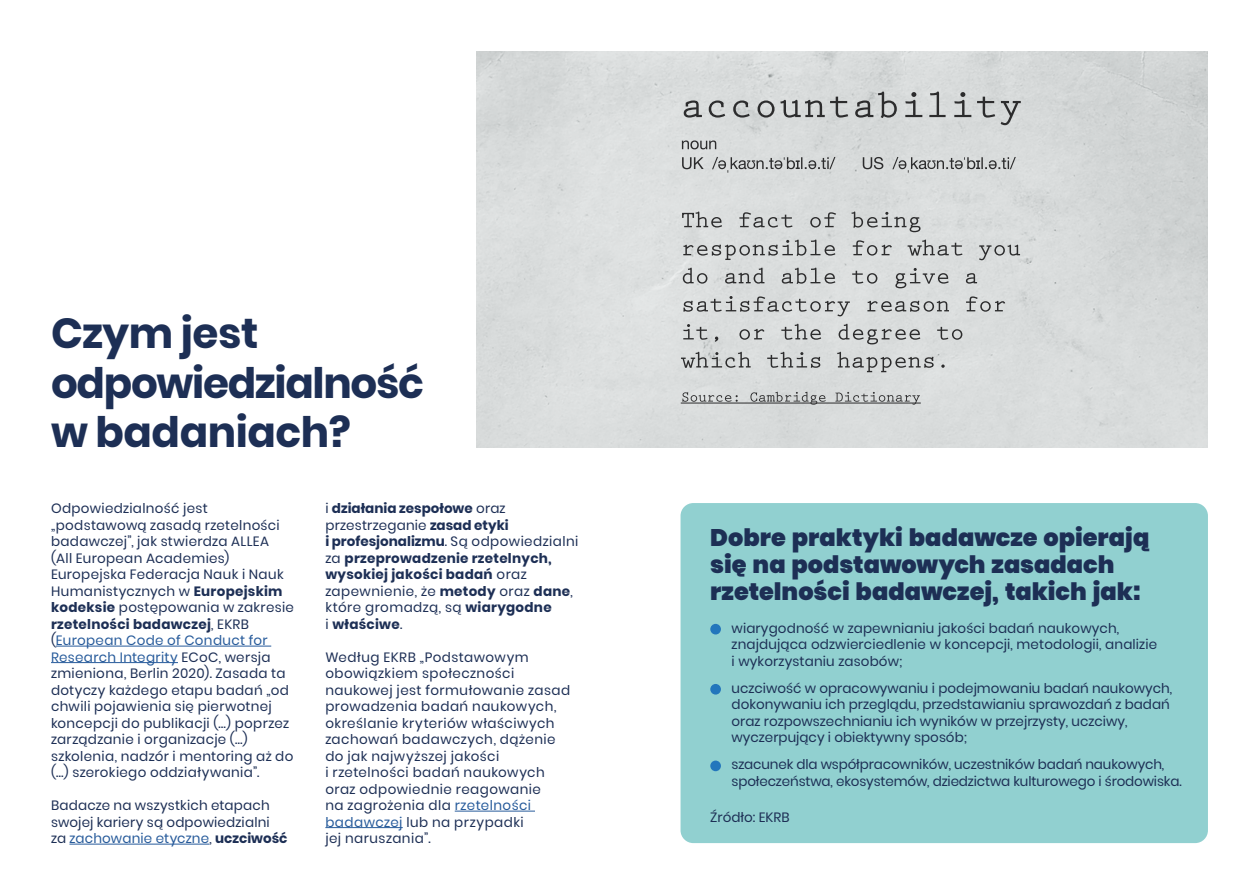
<style>
.page{position:relative;width:1259px;height:893px;background:#fff}
.page>*{position:absolute;margin:0;border:0;box-sizing:border-box;transform-origin:0 0}
.t1{font:700 42px/49.5px "Poppins";letter-spacing:-.03em;color:#1d2f55}
.t2{font:900 24px/27px "Poppins";color:#1d2f55}
.t3{font:13.5px/16.5px "Poppins";letter-spacing:.015em;color:#1d2f55}
.t4{font:13.5px/16.5px "Poppins";letter-spacing:.035em;color:#1d2f55}
.t5{font:700 13.5px/16.5px "Poppins";letter-spacing:.02em;color:#1d2f55}
.t6{font:13.5px/16.5px "Poppins";letter-spacing:-.01em;color:#1d2f55}
.s1{font-weight:700}
.s2{color:#275b9b}
.s3{font-weight:400}
</style>
<div class="page">
<div style="left:680px;top:503px;width:528px;height:340px;background:#91d0d0;border-radius:13px"></div>
<img style="left:476px;top:51px;width:732px;height:396px">
<svg style="left:682px;top:392px;width:238px;height:13px;background:#b6b8b9"></svg>
<hr style="left:681px;top:403px;width:240px;height:1px;background:#2c2c2d">
<svg style="left:682px;top:157px;width:333px;height:16px;background:#b8bbbb"></svg>
<svg style="left:682px;top:140px;width:34px;height:9px"></svg>
<svg style="left:683px;top:92px;width:337px;height:33px;background:#bdc0c0"></svg>
<svg style="left:681px;top:352px;width:263px;height:20px;background:#bec1c1"></svg>
<svg style="left:683px;top:324px;width:279px;height:20px;background:#c4c6c6"></svg>
<svg style="left:683px;top:296px;width:322px;height:20px;background:#c1c3c3"></svg>
<svg style="left:683px;top:268px;width:294px;height:20px;background:#c3c5c6"></svg>
<svg style="left:683px;top:240px;width:337px;height:20px;background:#c0c3c3"></svg>
<svg style="left:682px;top:211px;width:238px;height:21px;background:#c1c3c3"></svg>
<hr style="left:56px;top:646px;width:215px;height:1px;background:#275b9b">
<hr style="left:51px;top:662px;width:127px;height:1px;background:#275b9b">
<hr style="left:69px;top:844px;width:140px;height:1px;background:#275b9b">
<hr style="left:455px;top:811px;width:80px;height:1px;background:#275b9b">
<hr style="left:325px;top:827px;width:78px;height:1px;background:#275b9b">
<div style="left:710px;top:624px;width:11px;height:10px;background:#2376bc;border-radius:50%"></div>
<div style="left:710px;top:684px;width:11px;height:11px;background:#2376bc;border-radius:50%"></div>
<div style="left:710px;top:761px;width:11px;height:10px;background:#2376bc;border-radius:50%"></div>
<h1 class="t1" style="left:51px;top:309px;width:374px">Czym jest odpowiedzialność w badaniach?</h1>
<p class="t3" style="left:51px;top:500px;width:244px">Odpowiedzialność jest „podstawową zasadą rzetelności badawczej”, jak stwierdza ALLEA<br>(All European Academies)<br>Europejska Federacja Nauk i Nauk<br>Humanistycznych w <span class="s1">Europejskim kodeksie</span> postępowania w zakresie <span class="s1">rzetelności badawczej</span>, EKRB (<span class="s2">European Code of Conduct for<br>Research Integrity</span> ECoC, wersja zmieniona, Berlin 2020). Zasada ta dotyczy każdego etapu badań „od chwili pojawienia się pierwotnej koncepcji do publikacji (…) poprzez zarządzanie i organizacje (…) szkolenia, nadzór i mentoring aż do (…) szerokiego oddziaływania”.</p>
<p class="t3" style="left:51px;top:797px;width:238px">Badacze na wszystkich etapach swojej kariery są odpowiedzialni za <span class="s2">zachowanie etyczne</span>, <span class="s1">uczciwość</span></p>
<p class="t5" style="left:325px;top:500px;width:254px"><span class="s3">i</span> działania zespołowe <span class="s3">oraz przestrzeganie</span> zasad etyki<br>i profesjonalizmu<span class="s3">. Są odpowiedzialni za</span> przeprowadzenie rzetelnych, wysokiej jakości badań <span class="s3">oraz zapewnienie, że</span> metody <span class="s3">oraz</span> dane<span class="s3">, które gromadzą, są</span> wiarygodne<br><span class="s3">i</span> właściwe<span class="s3">.</span></p>
<p class="t4" style="left:325px;top:649px;width:246px">Według EKRB „Podstawowym obowiązkiem społeczności naukowej jest formułowanie zasad prowadzenia badań naukowych, określanie kryteriów właściwych zachowań badawczych, dążenie do jak najwyższej jakości<br>i rzetelności badań naukowych oraz odpowiednie reagowanie<br>na zagrożenia dla <span class="s2">rzetelności badawczej</span> lub na przypadki<br>jej naruszania”.</p>
<h2 class="t2" style="left:710px;top:524px;width:440px">Dobre praktyki badawcze opierają się na podstawowych zasadach rzetelności badawczej, takich jak:</h2>
<p class="t3" style="left:731px;top:620px;width:427px">wiarygodność w zapewnianiu jakości badań naukowych, znajdująca odzwierciedlenie w koncepcji, metodologii, analizie i wykorzystaniu zasobów;</p>
<p class="t3" style="left:731px;top:680px;width:442px">uczciwość w opracowywaniu i podejmowaniu badań naukowych, dokonywaniu ich przeglądu, przedstawianiu sprawozdań z badań oraz rozpowszechnianiu ich wyników w przejrzysty, uczciwy, wyczerpujący i obiektywny sposób;</p>
<p class="t6" style="left:731px;top:756px;width:451px">szacunek dla współpracowników, uczestników badań naukowych, społeczeństwa, ekosystemów, dziedzictwa kulturowego i środowiska.</p>
<p class="t3" style="left:710px;top:809px;width:81px">Źródło: EKRB</p>
</div>
